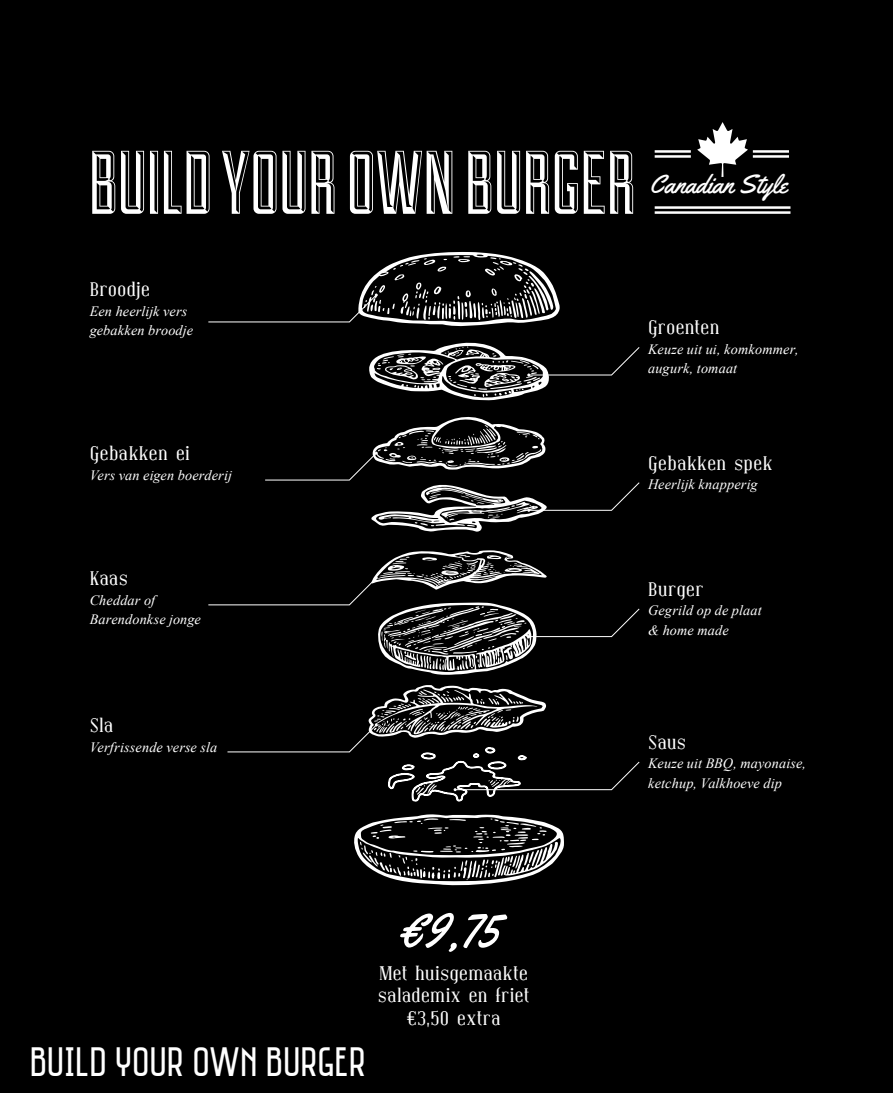
<style>
.page{position:relative;width:893px;height:1093px;background:#000}
.page>*{position:absolute;margin:0;border:0;box-sizing:border-box;transform-origin:0 0}
.t1{font:90px "Duke";letter-spacing:-.01em;color:#fff}
.t2{font:54.45px "Yellowtail";color:#fff}
.t3{font:42px "Saniretro";letter-spacing:-.005em;color:#fff}
.t4{font:26.25px "Yellowtail";color:#fff}
.t5{font:19.5px/22.5px "Covington";letter-spacing:.01em;color:#fff;text-align:center}
.t6{font:italic 14.25px/19.5px "Times New Roman";letter-spacing:.01em;color:#fff}
</style>
<div class="page">
<svg style="left:697px;top:122px;width:51px;height:55px"></svg>
<hr style="left:655px;top:150px;width:36px;height:3px;background:#fff">
<hr style="left:655px;top:155px;width:36px;height:3px;background:#fff">
<hr style="left:655px;top:206px;width:135px;height:3px;background:#fff">
<hr style="left:655px;top:211px;width:135px;height:3px;background:#fff">
<hr style="left:753px;top:150px;width:36px;height:3px;background:#fff">
<hr style="left:753px;top:155px;width:36px;height:3px;background:#fff">
<svg style="left:208px;top:252px;width:352px;height:75px"></svg>
<svg style="left:369px;top:342px;width:271px;height:59px"></svg>
<svg style="left:265px;top:416px;width:375px;height:116px"></svg>
<svg style="left:208px;top:550px;width:432px;height:125px"></svg>
<svg style="left:227px;top:685px;width:413px;height:201px"></svg>
<h1 class="t1" style="left:89px;top:131px;width:549px">BUILD YOUROWNBURGER</h1>
<h3 class="t4" style="left:649px;top:168px;width:139px">Canadian Style</h3>
<h3 class="t5" style="left:90px;top:279px;width:62px">Broodje</h3>
<p class="t6" style="left:90px;top:301px;width:105px">Een heerlijk vers gebakken broodje</p>
<h3 class="t5" style="left:648px;top:316px;width:73px">Groenten</h3>
<p class="t6" style="left:648px;top:339px;width:152px">Keuze uit ui, komkommer, augurk, tomaat</p>
<h3 class="t5" style="left:90px;top:443px;width:102px">Gebakken ei</h3>
<p class="t6" style="left:90px;top:465px;width:144px">Vers van eigen boerderij</p>
<h3 class="t5" style="left:648px;top:452px;width:126px">Gebakken spek</h3>
<p class="t6" style="left:648px;top:474px;width:111px">Heerlijk knapperig</p>
<h3 class="t5" style="left:90px;top:567px;width:40px">Kaas</h3>
<p class="t6" style="left:90px;top:590px;width:113px">Cheddar of<br>Barendonkse jonge</p>
<h3 class="t5" style="left:648px;top:578px;width:57px">Burger</h3>
<p class="t6" style="left:648px;top:600px;width:115px">Gegrild op de plaat &amp; home made</p>
<h3 class="t5" style="left:90px;top:714px;width:25px">Sla</h3>
<p class="t6" style="left:90px;top:737px;width:129px">Verfrissende verse sla</p>
<h3 class="t5" style="left:648px;top:731px;width:40px">Saus</h3>
<p class="t6" style="left:648px;top:753px;width:160px">Keuze uit BBQ, mayonaise, ketchup, Valkhoeve dip</p>
<h3 class="t3" style="left:30px;top:1037px;width:338px">BUILD YOUR OWN BURGER</h3>
<h2 class="t2" style="left:398px;top:894px;width:102px">€9,75</h2>
<h3 class="t5" style="left:378px;top:962px;width:153px">Met huisgemaakte salademix en friet €3,50 extra</h3>
</div>
